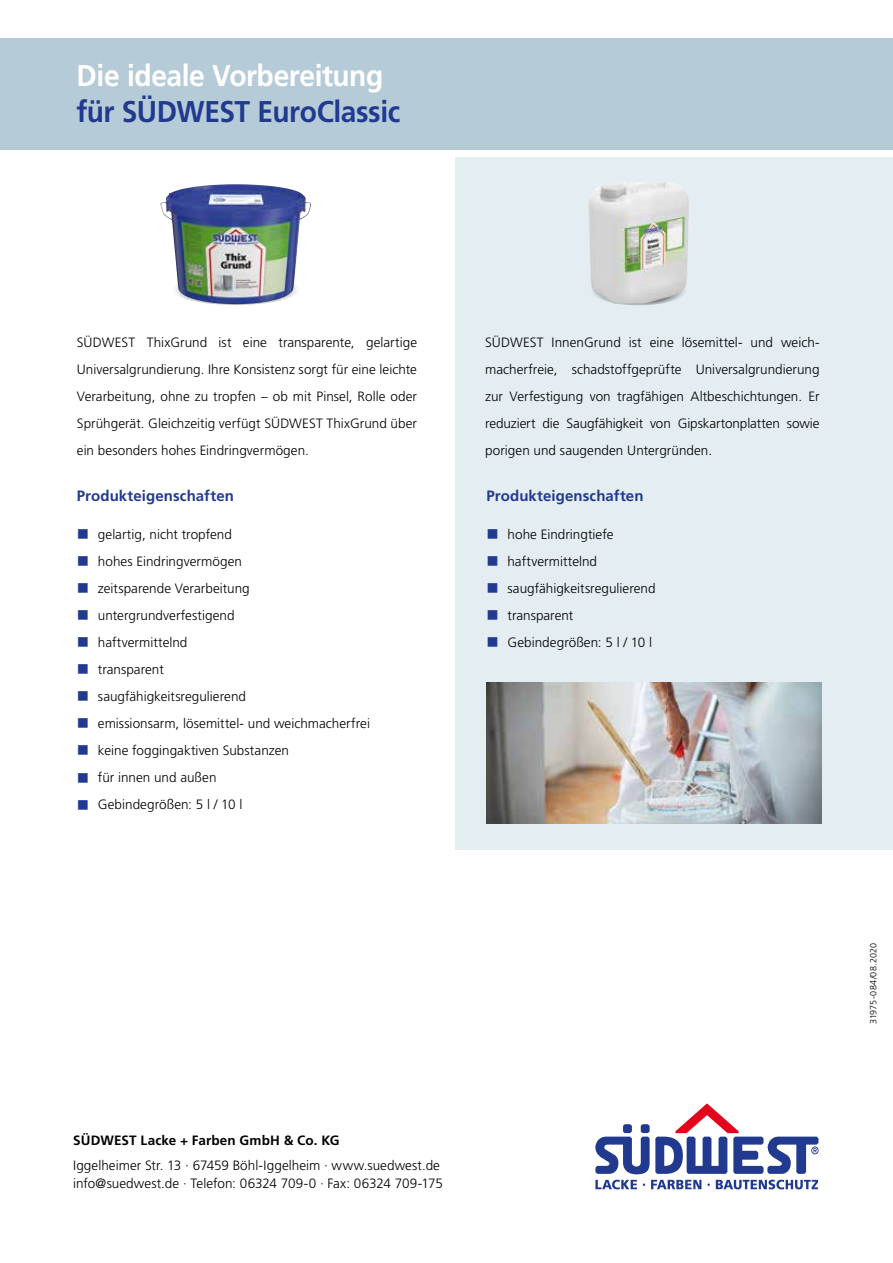
<style>
.page{position:relative;width:893px;height:1263px;background:#fff}
.page>*{position:absolute;margin:0;border:0;box-sizing:border-box;transform-origin:0 0}
.t1{font:700 30px "Frutiger LT Std";letter-spacing:-.015em;color:#fff;scale:.94 1}
.t2{font:700 30px "Frutiger LT Std";letter-spacing:-.015em;color:#213a8f;scale:.94 1}
.t3{font:700 15px "Frutiger LT Std";letter-spacing:.005em;color:#213a8f}
.t4{font:300 13.5px/27px "Frutiger LT Std";color:#000;text-align:justify}
.t5{font:700 13.5px "Frutiger LT Std";letter-spacing:.01em;color:#000}
.t6{font:300 9px "Frutiger LT Std";color:#000}
.s1{color:#213a8f}
</style>
<div class="page">
<div style="left:455px;top:157px;width:438px;height:693px;background:#e4edf2"></div>
<div style="left:0;top:38px;width:893px;height:112px;background:#b6cbd8"></div>
<svg style="left:595px;top:1180px;width:223px;height:9px"></svg>
<svg style="left:595px;top:1103px;width:224px;height:71px"></svg>
<svg style="left:590px;top:274px;width:98px;height:31px;background:#d0d1d2"></svg>
<img style="left:589px;top:182px;width:37px;height:55px">
<img style="left:172px;top:274px;width:128px;height:31px;border-radius:50%">
<img style="left:160px;top:184px;width:76px;height:33px">
<img style="left:486px;top:682px;width:335px;height:141px">
<h1 class="t1" style="left:77px;top:58px;width:328px">Die ideale Vorbereitung</h1>
<h1 class="t2" style="left:77px;top:94px;width:346px">für SÜDWEST EuroClassic</h1>
<p class="t4" style="left:77px;top:329px;width:342px">SÜDWEST ThixGrund ist eine transparente, gelartige Universalgrundierung. Ihre Konsistenz sorgt für eine leichte Verarbeitung, ohne zu tropfen – ob mit Pinsel, Rolle oder Sprühgerät. Gleichzeitig verfügt SÜDWEST ThixGrund über ein besonders hohes Eindringvermögen.</p>
<p class="t4" style="left:485px;top:329px;width:336px">SÜDWEST InnenGrund ist eine lösemittel- und weich&shy;macherfreie, schadstoffgeprüfte Universalgrundierung zur Verfestigung von tragfähigen Altbeschichtungen. Er reduziert die Saugfähigkeit von Gipskartonplatten sowie porigen und saugenden Untergründen.</p>
<p class="t3" style="left:77px;top:487px;width:159px">Produkteigenschaften</p>
<p class="t4" style="left:77px;top:521px;width:157px"><span class="s1">■</span> gelartig, nicht tropfend</p>
<p class="t4" style="left:77px;top:548px;width:167px"><span class="s1">■</span> hohes Eindringvermögen</p>
<p class="t4" style="left:77px;top:575px;width:174px"><span class="s1">■</span> zeitsparende Verarbeitung</p>
<p class="t4" style="left:77px;top:602px;width:159px"><span class="s1">■</span> untergrundverfestigend</p>
<p class="t4" style="left:77px;top:629px;width:112px"><span class="s1">■</span> haftvermittelnd</p>
<p class="t4" style="left:77px;top:656px;width:88px"><span class="s1">■</span> transparent</p>
<p class="t4" style="left:77px;top:683px;width:171px"><span class="s1">■</span> saugfähigkeitsregulierend</p>
<p class="t4" style="left:77px;top:710px;width:295px"><span class="s1">■</span> emissionsarm, lösemittel- und weichmacherfrei</p>
<p class="t4" style="left:77px;top:737px;width:214px"><span class="s1">■</span> keine foggingaktiven Substanzen</p>
<p class="t4" style="left:77px;top:764px;width:141px"><span class="s1">■</span> für innen und außen</p>
<p class="t4" style="left:77px;top:791px;width:167px"><span class="s1">■</span> Gebindegrößen: 5 l / 10 l</p>
<p class="t3" style="left:486px;top:487px;width:159px">Produkteigenschaften</p>
<p class="t4" style="left:486px;top:521px;width:128px"><span class="s1">■</span> hohe Eindringtiefe</p>
<p class="t4" style="left:486px;top:548px;width:112px"><span class="s1">■</span> haftvermittelnd</p>
<p class="t4" style="left:486px;top:575px;width:171px"><span class="s1">■</span> saugfähigkeitsregulierend</p>
<p class="t4" style="left:486px;top:602px;width:88px"><span class="s1">■</span> transparent</p>
<p class="t4" style="left:486px;top:629px;width:167px"><span class="s1">■</span> Gebindegrößen: 5 l / 10 l</p>
<p class="t5" style="left:73px;top:1132px;width:268px">SÜDWEST Lacke + Farben GmbH &amp; Co. KG</p>
<p class="t4" style="left:73px;top:1156px;width:371px;line-height:18px">Iggelheimer Str. 13 · 67459 Böhl-Iggelheim · www.suedwest.de info@suedwest.de · Telefon: 06324 709-0 · Fax: 06324 709-175</p>
<p class="t6" style="left:868px;top:1024px;width:82px;rotate:-90deg">31975-084/08.2020</p>
</div>
